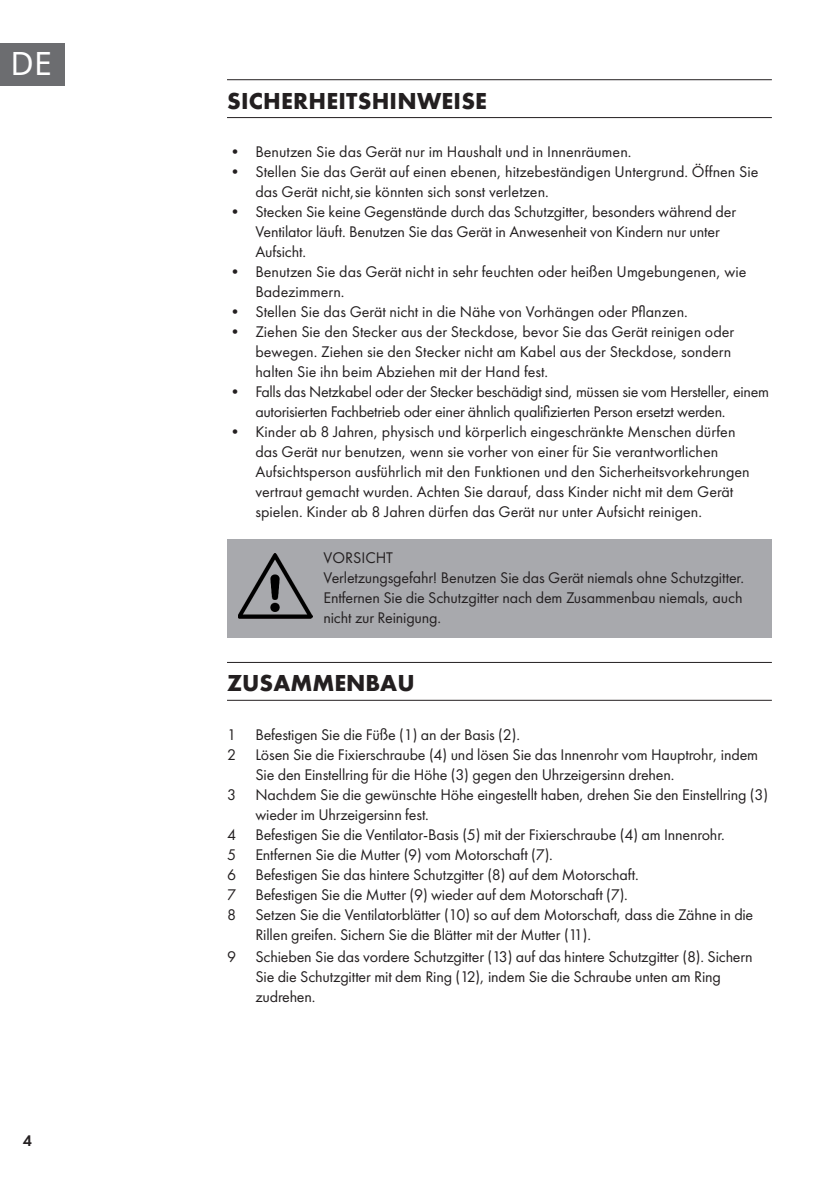
<style>
.page{position:relative;width:840px;height:1191px;background:#fff}
.page>*{position:absolute;margin:0;border:0;box-sizing:border-box;transform-origin:0 0}
.t1{font:32px "Noto Sans";color:#fff}
.t2{font:700 24px "Futura PTW08";letter-spacing:.01em;color:#231f20}
.t3{font:16px/20px "Futura PTW08";letter-spacing:-.01em;color:#231f20}
.t4{font:600 16px "Futura PTW08";color:#231f20}
</style>
<div class="page">
<div style="left:0;top:43px;width:65px;height:42px;background:#6c6d70"></div>
<hr style="left:227px;top:79px;width:544px;height:1px;background:#231f20">
<hr style="left:227px;top:117px;width:544px;height:1px;background:#231f20">
<div style="left:227px;top:539px;width:544px;height:99px;background:#a8a9ad"></div>
<hr style="left:227px;top:662px;width:544px;height:1px;background:#231f20">
<hr style="left:227px;top:700px;width:544px;height:1px;background:#231f20">
<img style="left:238px;top:553px;width:74px;height:65px">
<h1 class="t1" style="left:11px;top:42px;width:43px">DE</h1>
<p class="t4" style="left:23px;top:1130px;width:11px">4</p>
<h2 class="t2" style="left:227px;top:85px;width:261px">SICHERHEITSHINWEISE</h2>
<p class="t3" style="left:227px;top:141px;width:406px">• Benutzen Sie das Gerät nur im Haushalt und in Innenräumen.</p>
<p class="t3" style="left:255px;top:161px;width:504px;text-indent:-28px">• Stellen Sie das Gerät auf einen ebenen, hitzebeständigen Untergrund. Öffnen Sie das Gerät nicht,sie könnten sich sonst verletzen.</p>
<p class="t3" style="left:255px;top:201px;width:482px;text-indent:-28px">• Stecken Sie keine Gegenstände durch das Schutzgitter, besonders während der<br>Ventilator läuft. Benutzen Sie das Gerät in Anwesenheit von Kindern nur unter<br>Aufsicht.</p>
<p class="t3" style="left:255px;top:261px;width:492px;text-indent:-28px">• Benutzen Sie das Gerät nicht in sehr feuchten oder heißen Umgebungenen, wie<br>Badezimmern.</p>
<p class="t3" style="left:227px;top:301px;width:462px">• Stellen Sie das Gerät nicht in die Nähe von Vorhängen oder Pflanzen.</p>
<p class="t3" style="left:255px;top:321px;width:480px;text-indent:-28px">• Ziehen Sie den Stecker aus der Steckdose, bevor Sie das Gerät reinigen oder bewegen. Ziehen sie den Stecker nicht am Kabel aus der Steckdose, sondern halten Sie ihn beim Abziehen mit der Hand fest.</p>
<p class="t3" style="left:255px;top:381px;width:515px;text-indent:-28px">• Falls das Netzkabel oder der Stecker beschädigt sind, müssen sie vom Hersteller, einem autorisierten Fachbetrieb oder einer ähnlich qualifizierten Person ersetzt werden.</p>
<p class="t3" style="left:255px;top:421px;width:495px;text-indent:-28px">• Kinder ab 8 Jahren, physisch und körperlich eingeschränkte Menschen dürfen das Gerät nur benutzen, wenn sie vorher von einer für Sie verantwortlichen Aufsichtsperson ausführlich mit den Funktionen und den Sicherheitsvorkehrungen vertraut gemacht wurden. Achten Sie darauf, dass Kinder nicht mit dem Gerät spielen. Kinder ab 8 Jahren dürfen das Gerät nur unter Aufsicht reinigen.</p>
<p class="t3" style="left:323px;top:547px;width:422px">VORSICHT<br>Verletzungsgefahr! Benutzen Sie das Gerät niemals ohne Schutzgitter.<br>Entfernen Sie die Schutzgitter nach dem Zusammenbau niemals, auch nicht zur Reinigung.</p>
<h2 class="t2" style="left:227px;top:668px;width:189px">ZUSAMMENBAU</h2>
<p class="t3" style="left:227px;top:724px;width:294px">1 Befestigen Sie die Füße (1) an der Basis (2).</p>
<p class="t3" style="left:227px;top:744px;width:532px">2 Lösen Sie die Fixierschraube (4) und lösen Sie das Innenrohr vom Hauptrohr, indem</p>
<p class="t3" style="left:255px;top:764px;width:420px">Sie den Einstellring für die Höhe (3) gegen den Uhrzeigersinn drehen.</p>
<p class="t3" style="left:227px;top:784px;width:542px">3 Nachdem Sie die gewünschte Höhe eingestellt haben, drehen Sie den Einstellring (3)</p>
<p class="t3" style="left:255px;top:804px;width:175px">wieder im Uhrzeigersinn fest.</p>
<p class="t3" style="left:227px;top:824px;width:499px">4 Befestigen Sie die Ventilator-Basis (5) mit der Fixierschraube (4) am Innenrohr.</p>
<p class="t3" style="left:227px;top:844px;width:327px">5 Entfernen Sie die Mutter (9) vom Motorschaft (7).</p>
<p class="t3" style="left:227px;top:864px;width:413px">6 Befestigen Sie das hintere Schutzgitter (8) auf dem Motorschaft.</p>
<p class="t3" style="left:227px;top:884px;width:402px">7 Befestigen Sie die Mutter (9) wieder auf dem Motorschaft (7).</p>
<p class="t3" style="left:227px;top:904px;width:527px">8 Setzen Sie die Ventilatorblätter (10) so auf dem Motorschaft, dass die Zähne in die</p>
<p class="t3" style="left:255px;top:924px;width:337px">Rillen greifen. Sichern Sie die Blätter mit der Mutter (11).</p>
<p class="t3" style="left:255px;top:946px;width:498px;text-indent:-28px">9 Schieben Sie das vordere Schutzgitter (13) auf das hintere Schutzgitter (8). Sichern<br>Sie die Schutzgitter mit dem Ring (12), indem Sie die Schraube unten am Ring zudrehen.</p>
</div>
